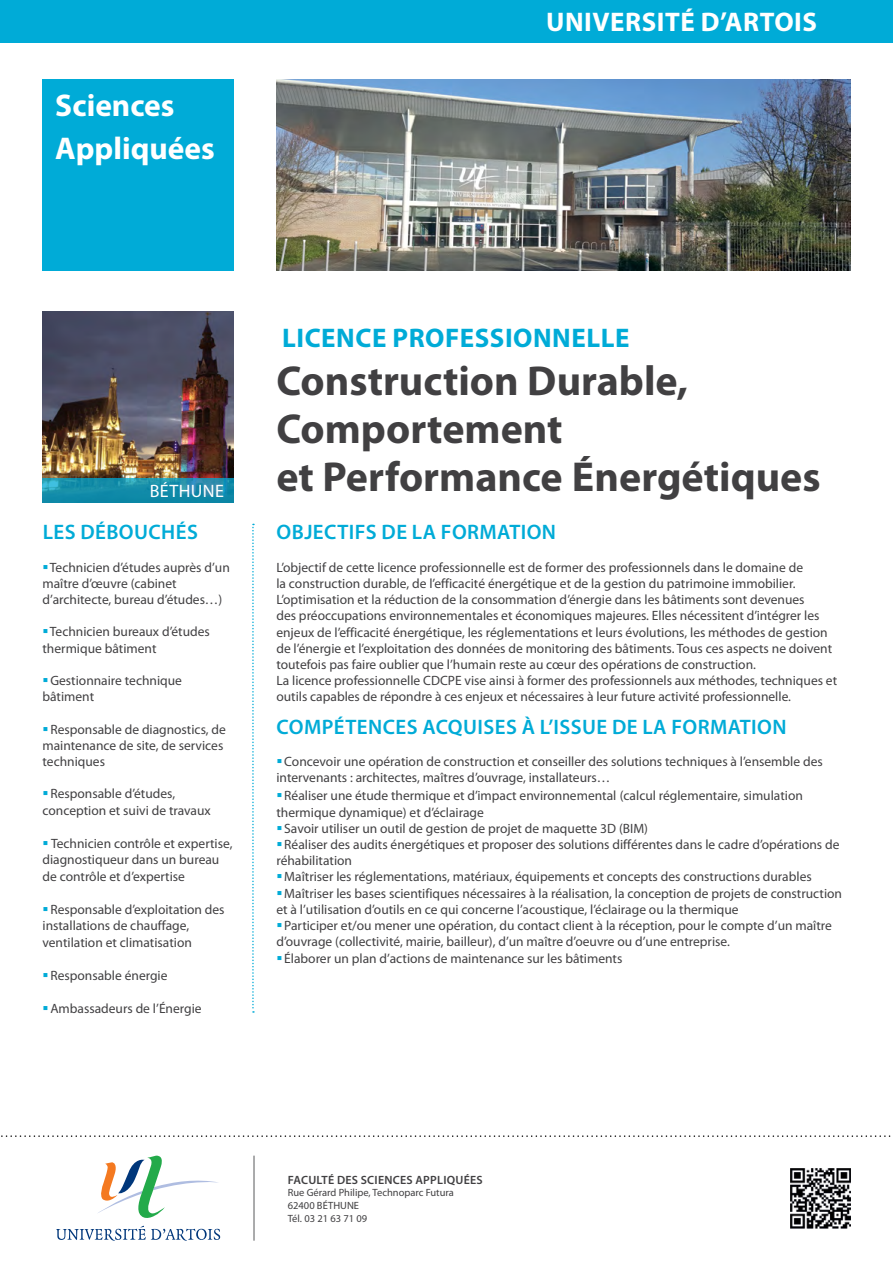
<style>
.page{position:relative;width:893px;height:1263px;background:#fff}
.page>*{position:absolute;margin:0;border:0;box-sizing:border-box;transform-origin:0 0}
.t1{font:700 42px/48px "Myriad Pro";color:#414042}
.t2{font:700 31.5px/43.2px "Myriad Pro";color:#fff}
.t3{font:700 27px "Myriad Pro";letter-spacing:.02em;color:#00abd7}
.t4{font:700 27px "Myriad Pro";letter-spacing:.02em;color:#fff}
.t5{font:600 21px "Myriad Pro";letter-spacing:.02em;color:#00abd7}
.t6{font:18px "Myriad Pro";letter-spacing:.02em;color:#fff}
.t7{font:13.5px/16.2px "Myriad Pro";color:#414042}
.t8{font:600 12px "Myriad Pro";letter-spacing:.02em;color:#414042}
.t9{font:10.5px/12.6px "Myriad Pro";color:#414042}
.s1{color:#00abd7}
</style>
<div class="page">
<svg style="left:56px;top:1226px;width:164px;height:15px"></svg>
<svg style="left:98px;top:1155px;width:120px;height:63px"></svg>
<div style="left:43px;top:80px;width:191px;height:191px;background:#00abd7"></div>
<div style="left:0;top:0;width:893px;height:43px;background:#00abd7"></div>
<svg style="left:252px;top:524px;width:2px;height:489px"></svg>
<img style="left:43px;top:311px;width:191px;height:167px">
<svg style="left:43px;top:478px;width:191px;height:25px;background:#178dab"></svg>
<img style="left:276px;top:80px;width:574px;height:191px">
<hr style="left:254px;top:1155px;width:1px;height:86px;background:#58595b">
<svg style="left:1px;top:1135px;width:890px;height:2px"></svg>
<img style="left:790px;top:1168px;width:60px;height:60px">
<h2 class="t2" style="left:55px;top:83px;width:161px">Sciences<br>Appliquées</h2>
<h3 class="t4" style="left:546px;top:5px;width:272px">UNIVERSITÉ D’ARTOIS</h3>
<h3 class="t6" style="left:150px;top:480px;width:76px">BÉTHUNE</h3>
<h3 class="t5" style="left:43px;top:519px;width:157px">LES DÉBOUCHÉS</h3>
<p class="t7" style="left:43px;top:559px;width:189px"><span class="s1">▪</span>Technicien d’études auprès d’un maître d’œuvre (cabinet d’architecte, bureau d’études…)</p>
<p class="t7" style="left:43px;top:624px;width:169px"><span class="s1">▪</span>Technicien bureaux d’études thermique bâtiment</p>
<p class="t7" style="left:43px;top:672px;width:141px"><span class="s1">▪</span>Gestionnaire technique bâtiment</p>
<p class="t7" style="left:43px;top:721px;width:185px"><span class="s1">▪</span>Responsable de diagnostics, de maintenance de site, de services techniques</p>
<p class="t7" style="left:43px;top:786px;width:170px"><span class="s1">▪</span>Responsable d’études, conception et suivi de travaux</p>
<p class="t7" style="left:43px;top:835px;width:191px"><span class="s1">▪</span> Technicien contrôle et expertise, diagnostiqueur dans un bureau de contrôle et d’expertise</p>
<p class="t7" style="left:43px;top:901px;width:184px"><span class="s1">▪</span>Responsable d’exploitation des installations de chauffage, ventilation et climatisation</p>
<p class="t7" style="left:43px;top:967px;width:126px"><span class="s1">▪</span>Responsable énergie</p>
<p class="t7" style="left:43px;top:1000px;width:161px"><span class="s1">▪</span>Ambassadeurs de l’Énergie</p>
<h3 class="t3" style="left:282px;top:320px;width:349px">LICENCE PROFESSIONNELLE</h3>
<h1 class="t1" style="left:276px;top:355px;width:546px">Construction Durable,<br>Comportement<br>et Performance Énergétiques</h1>
<h3 class="t5" style="left:277px;top:519px;width:281px">OBJECTIFS DE LA FORMATION</h3>
<p class="t7" style="left:276px;top:559px;width:562px">L’objectif de cette licence professionnelle est de former des professionnels dans le domaine de<br>la construction durable, de l’efficacité énergétique et de la gestion du patrimoine immobilier.<br>L’optimisation et la réduction de la consommation d’énergie dans les bâtiments sont devenues<br>des préoccupations environnementales et économiques majeures. Elles nécessitent d’intégrer les enjeux de l’efficacité énergétique, les réglementations et leurs évolutions, les méthodes de gestion de l’énergie et l’exploitation des données de monitoring des bâtiments. Tous ces aspects ne doivent toutefois pas faire oublier que l’humain reste au cœur des opérations de construction.<br>La licence professionnelle CDCPE vise ainsi à former des professionnels aux méthodes, techniques et outils capables de répondre à ces enjeux et nécessaires à leur future activité professionnelle.</p>
<h3 class="t5" style="left:277px;top:713px;width:512px">COMPÉTENCES ACQUISES À L’ISSUE DE LA FORMATION</h3>
<p class="t7" style="left:276px;top:753px;width:548px"><span class="s1">▪</span>Concevoir une opération de construction et conseiller des solutions techniques à l’ensemble des intervenants : architectes, maîtres d’ouvrage, installateurs…</p>
<p class="t7" style="left:276px;top:788px;width:528px"><span class="s1">▪</span>Réaliser une étude thermique et d’impact environnemental (calcul réglementaire, simulation thermique dynamique) et d’éclairage</p>
<p class="t7" style="left:276px;top:820px;width:373px"><span class="s1">▪</span> Savoir utiliser un outil de gestion de projet de maquette 3D (BIM)</p>
<p class="t7" style="left:276px;top:836px;width:565px"><span class="s1">▪</span>Réaliser des audits énergétiques et proposer des solutions différentes dans le cadre d’opérations de réhabilitation</p>
<p class="t7" style="left:276px;top:869px;width:537px"><span class="s1">▪</span>Maîtriser les réglementations, matériaux, équipements et concepts des constructions durables</p>
<p class="t7" style="left:276px;top:885px;width:567px"><span class="s1">▪</span>Maîtriser les bases scientifiques nécessaires à la réalisation, la conception de projets de construction et à l’utilisation d’outils en ce qui concerne l’acoustique, l’éclairage ou la thermique</p>
<p class="t7" style="left:276px;top:917px;width:557px"><span class="s1">▪</span>Participer et/ou mener une opération, du contact client à la réception, pour le compte d’un maître d’ouvrage (collectivité, mairie, bailleur), d’un maître d’oeuvre ou d’une entreprise.</p>
<p class="t7" style="left:276px;top:950px;width:347px"><span class="s1">▪</span> Élaborer un plan d’actions de maintenance sur les bâtiments</p>
<p class="t8" style="left:288px;top:1172px;width:196px">FACULTÉ DES SCIENCES APPLIQUÉES</p>
<p class="t9" style="left:288px;top:1186px;width:168px">Rue Gérard Philipe, Technoparc Futura<br>62400 BÉTHUNE<br>Tél. 03 21 63 71 09</p>
</div>
